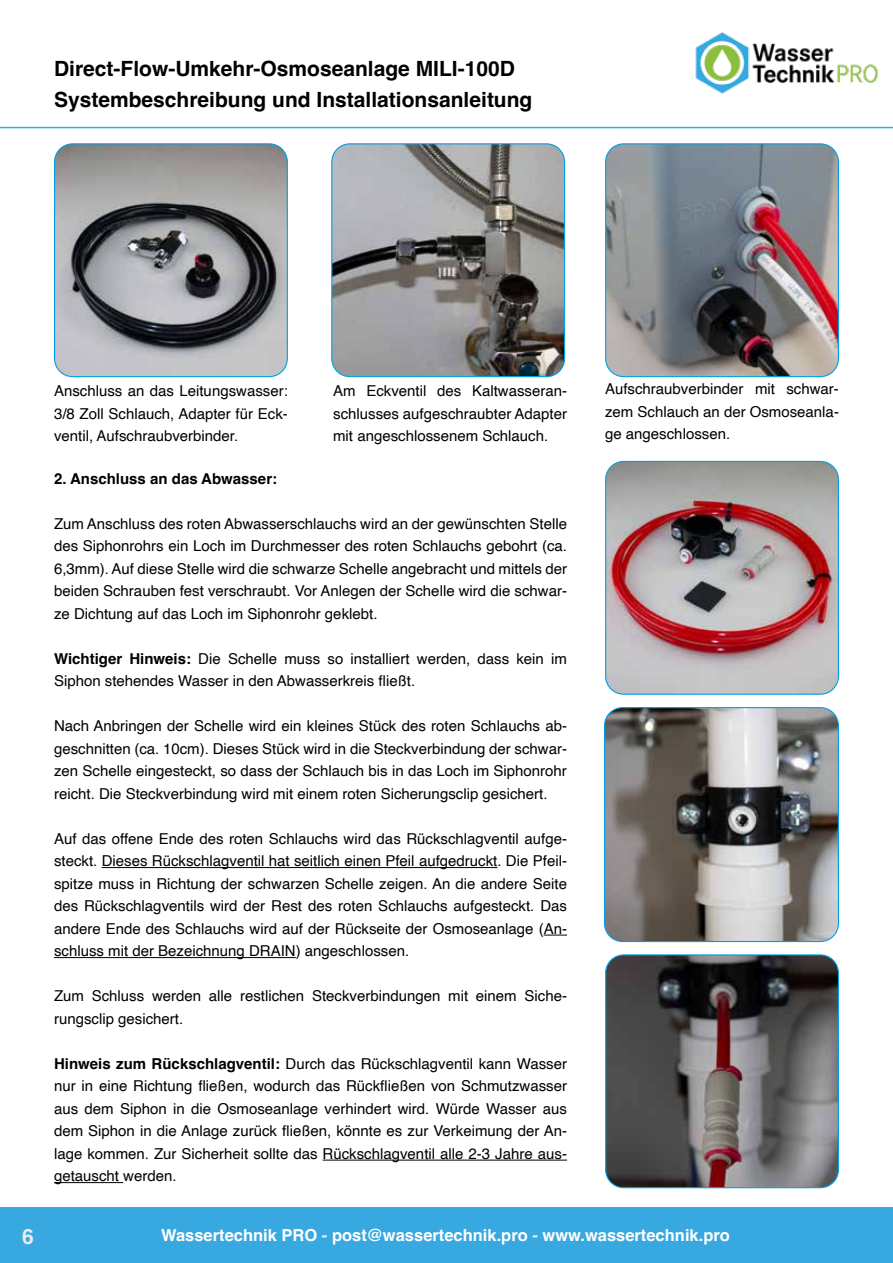
<style>
.page{position:relative;width:893px;height:1263px;background:#fff}
.page>*{position:absolute;margin:0;border:0;box-sizing:border-box;transform-origin:0 0}
.t1{font:700 21px/31.5px "Helvetica";color:#000}
.t2{font:700 21px "Helvetica";color:#ecedf0}
.t3{font:700 16.5px "Helvetica";color:#fff}
.t4{font:15px/22.5px "Helvetica";color:#000;text-align:justify}
.t5{font:700 15px "Helvetica";color:#000}
.s1{font-weight:700}
.s2{color:#ecedf0}
</style>
<div class="page">
<div style="left:0;top:1208px;width:893px;height:55px;background:#38a8e0"></div>
<hr style="left:0;top:127px;width:893px;height:1px;background:#38a8e0">
<img style="left:695px;top:32px;width:183px;height:62px">
<img style="left:333px;top:145px;width:232px;height:232px">
<div style="left:331px;top:143px;width:234px;height:234px;border:1px solid #009fe3;border-radius:18px"></div>
<img style="left:55px;top:145px;width:232px;height:232px">
<div style="left:54px;top:143px;width:234px;height:234px;border:1px solid #009fe3;border-radius:18px"></div>
<img style="left:606px;top:956px;width:232px;height:232px">
<div style="left:605px;top:954px;width:234px;height:234px;border:1px solid #009fe3;border-radius:18px"></div>
<img style="left:606px;top:461px;width:232px;height:232px">
<div style="left:605px;top:461px;width:234px;height:234px;border:1px solid #009fe3;border-radius:18px"></div>
<img style="left:604px;top:708px;width:234px;height:233px">
<div style="left:604px;top:707px;width:235px;height:235px;border:1px solid #009fe3;border-radius:18px"></div>
<hr style="left:102px;top:867px;width:395px;height:1px;background:#000">
<svg style="left:544px;top:935px;width:23px;height:1px"></svg>
<hr style="left:54px;top:957px;width:242px;height:1px;background:#000">
<hr style="left:323px;top:1160px;width:244px;height:1px;background:#000">
<hr style="left:54px;top:1182px;width:69px;height:1px;background:#000">
<img style="left:606px;top:145px;width:232px;height:232px">
<div style="left:605px;top:143px;width:234px;height:234px;border:1px solid #009fe3;border-radius:18px"></div>
<h1 class="t1" style="left:54px;top:55px;width:480px">Direct-Flow-Umkehr-Osmoseanlage MILI-100D<br>Systembeschreibung und Installationsanleitung</h1>
<p class="t4" style="left:54px;top:380px;width:235px">Anschluss an das Leitungswasser:<br>3/8 Zoll Schlauch, Adapter für Eck&shy;ventil, Aufschraubverbinder.</p>
<p class="t4" style="left:333px;top:380px;width:235px">Am Eckventil des Kaltwasseran&shy;schlusses aufgeschraubter Adapter mit angeschlossenem Schlauch.</p>
<p class="t4" style="left:605px;top:378px;width:235px">Aufschraubverbinder mit schwar&shy;zem Schlauch an der Osmoseanla&shy;ge angeschlossen.</p>
<p class="t5" style="left:54px;top:469px;width:225px">2. Anschluss an das Abwasser:</p>
<p class="t4" style="left:54px;top:513px;width:514px">Zum Anschluss des roten Abwasserschlauchs wird an der gewünschten Stelle des Siphonrohrs ein Loch im Durchmesser des roten Schlauchs gebohrt (ca.<br>6,3mm). Auf diese Stelle wird die schwarze Schelle angebracht und mittels der beiden Schrauben fest verschraubt. Vor Anlegen der Schelle wird die schwar&shy;ze Dichtung auf das Loch im Siphonrohr geklebt.</p>
<p class="t4" style="left:54px;top:648px;width:514px"><span class="s1">Wichtiger Hinweis:</span> Die Schelle muss so installiert werden, dass kein im<br>Siphon stehendes Wasser in den Abwasserkreis fließt.</p>
<p class="t4" style="left:54px;top:715px;width:514px">Nach Anbringen der Schelle wird ein kleines Stück des roten Schlauchs ab&shy;geschnitten (ca. 10cm). Dieses Stück wird in die Steckverbindung der schwar&shy;zen Schelle eingesteckt, so dass der Schlauch bis in das Loch im Siphonrohr reicht. Die Steckverbindung wird mit einem roten Sicherungsclip gesichert.</p>
<p class="t4" style="left:54px;top:828px;width:515px">Auf das offene Ende des roten Schlauchs wird das Rückschlagventil aufge&shy;steckt. Dieses Rückschlagventil hat seitlich einen Pfeil aufgedruckt. Die Pfeil&shy;spitze muss in Richtung der schwarzen Schelle zeigen. An die andere Seite des Rückschlagventils wird der Rest des roten Schlauchs aufgesteckt. Das andere Ende des Schlauchs wird auf der Rückseite der Osmoseanlage (An&shy;schluss mit der Bezeichnung DRAIN) angeschlossen.</p>
<p class="t4" style="left:54px;top:985px;width:514px">Zum Schluss werden alle restlichen Steckverbindungen mit einem Siche&shy;rungsclip gesichert.</p>
<p class="t4" style="left:54px;top:1053px;width:514px"><span class="s1">Hinweis zum Rückschlagventil:</span> Durch das Rückschlagventil kann Wasser nur in eine Richtung fließen, wodurch das Rückfließen von Schmutzwasser aus dem Siphon in die Osmoseanlage verhindert wird. Würde Wasser aus dem Siphon in die Anlage zurück fließen, könnte es zur Verkeimung der An&shy;lage kommen. Zur Sicherheit sollte das Rückschlagventil alle 2-3 Jahre aus&shy;getauscht werden.</p>
<h1 class="t2" style="left:22px;top:1224px;width:13px">6</h1>
<p class="t3" style="left:161px;top:1225px;width:570px">Wassertechnik PRO <span class="s2">-</span> post@wassertechnik.pro <span class="s2">-</span> www.wassertechnik.pro</p>
</div>
